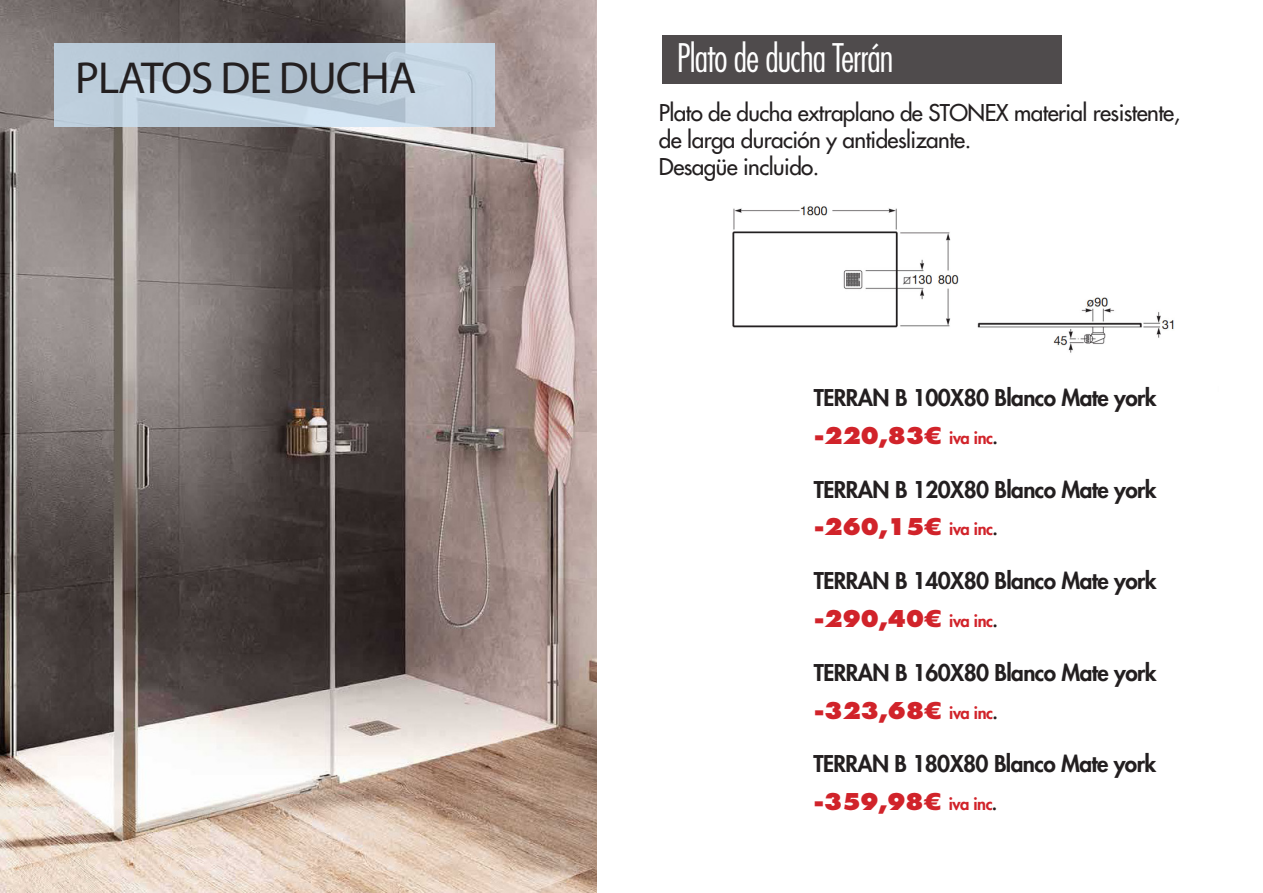
<style>
.page{position:relative;width:1263px;height:893px;background:#fff}
.page>*{position:absolute;margin:0;border:0;box-sizing:border-box;transform-origin:0 0}
.t1{font:45px "Myriad Pro";letter-spacing:-.025em;color:#231f20}
.t2{font:300 condensed 38.25px "Futura Std";letter-spacing:-.025em;color:#fff}
.t3{font:800 22.5px/37.5px "Futura Std";letter-spacing:-.025em;color:#231f20}
.t4{font:500 22.5px/27px "Futura Std";letter-spacing:-.025em;color:#231f20}
.s1{color:#d1232a}
.s2{font-size:16.5px;color:#d1232a}
.s3{font-size:16.5px}
</style>
<div class="page">
<img style="left:0;top:0;width:597px;height:893px">
<svg style="left:54px;top:43px;width:441px;height:83px;background:#bbccda"></svg>
<div style="left:662px;top:35px;width:400px;height:48px;background:#4f4b4c"></div>
<img style="left:732px;top:206px;width:442px;height:147px">
<p class="t1" style="left:75px;top:50px;width:343px">PLATOS DE DUCHA</p>
<p class="t2" style="left:677px;top:35px;width:218px">Plato de ducha Terrán</p>
<p class="t4" style="left:659px;top:100px;width:523px">Plato de ducha extraplano de STONEX material resistente, de larga duración y antideslizante.</p>
<p class="t4" style="left:659px;top:154px;width:162px">Desagüe incluido.</p>
<p class="t3" style="left:814px;top:379px;width:344px">TERRAN B 100X80 Blanco Mate york <span class="s1">-220,83€</span> <span class="s2">iva inc</span><span class="s3">.</span></p>
<p class="t3" style="left:814px;top:471px;width:344px">TERRAN B 120X80 Blanco Mate york <span class="s1">-260,15€</span> <span class="s2">iva inc</span><span class="s3">.</span></p>
<p class="t3" style="left:814px;top:562px;width:344px">TERRAN B 140X80 Blanco Mate york <span class="s1">-290,40€</span> <span class="s2">iva inc</span><span class="s3">.</span></p>
<p class="t3" style="left:814px;top:654px;width:344px">TERRAN B 160X80 Blanco Mate york <span class="s1">-323,68€</span> <span class="s2">iva inc</span><span class="s3">.</span></p>
<p class="t3" style="left:813px;top:745px;width:344px">TERRAN B 180X80 Blanco Mate york <span class="s1">-359,98€</span> <span class="s2">iva inc</span><span class="s3">.</span></p>
</div>
